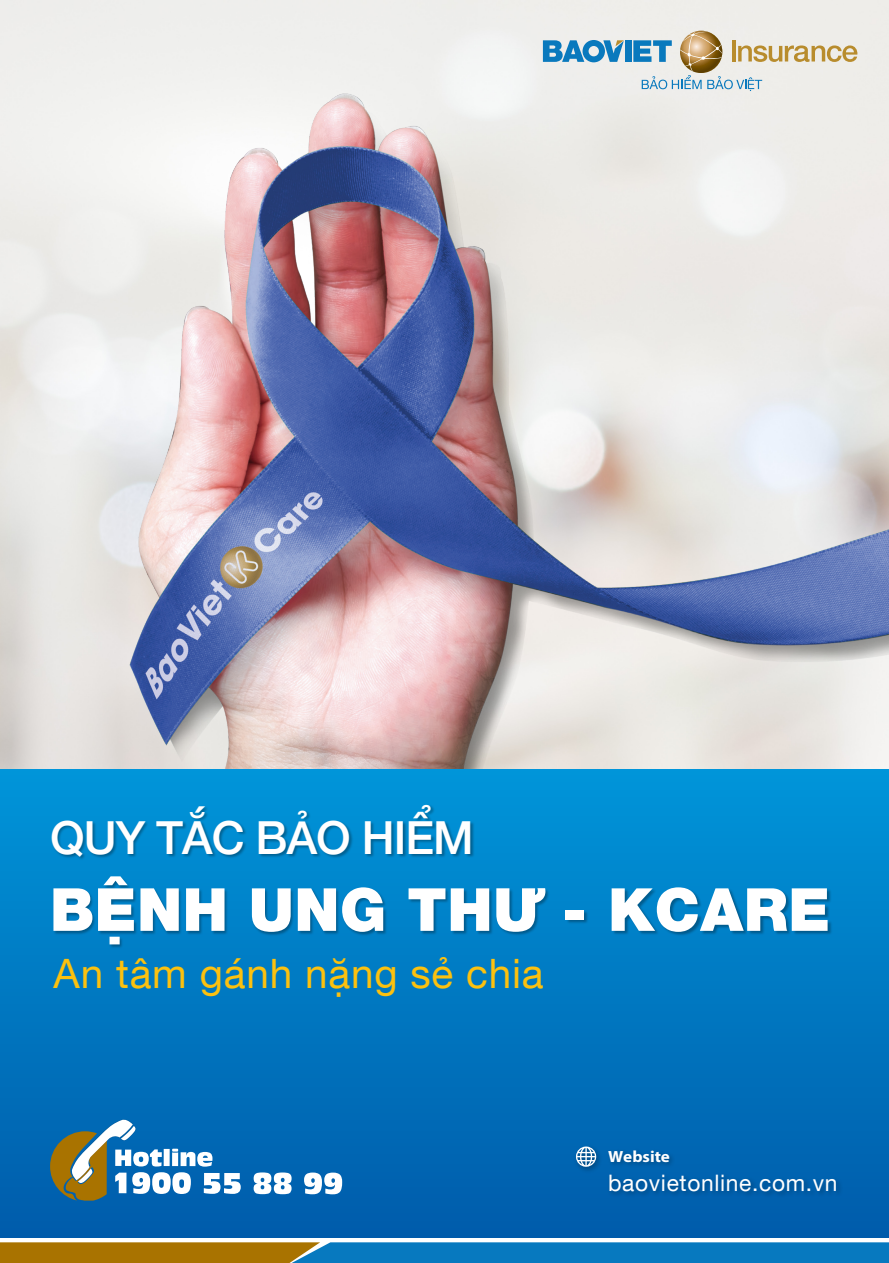
<style>
.page{position:relative;width:889px;height:1263px;background:#fff}
.page>*{position:absolute;margin:0;border:0;box-sizing:border-box;transform-origin:0 0}
.t1{font:900 59.55px "Helvetica Vn";letter-spacing:.01em;color:#fff}
.t2{font:500 45.6px "Helvetica Vn";letter-spacing:-.02em;color:#fff}
.t3{font:40.5px "Helvetica Vn";letter-spacing:.02em;color:#fcc10f}
.t4{font:22.65px "Helvetica Vn";letter-spacing:.025em;color:#fff}
.t5{font:700 16.2px "Myriad Pro";letter-spacing:-.005em;color:#fff;scale:1.05 1}
</style>
<div class="page">
<img style="left:0;top:0;width:72px;height:770px">
<img style="left:72px;top:0;width:817px;height:770px">
<img style="left:0;top:770px;width:889px;height:468px">
<svg style="left:0;top:1242px;width:889px;height:21px;background:#437a80"></svg>
<svg style="left:253px;top:1172px;width:38px;height:22px"></svg>
<svg style="left:304px;top:1172px;width:38px;height:22px"></svg>
<svg style="left:50px;top:1119px;width:191px;height:81px"></svg>
<img style="left:605px;top:1143px;width:73px;height:23px">
<img style="left:603px;top:1166px;width:244px;height:39px">
<img style="left:571px;top:1142px;width:34px;height:33px">
<svg style="left:576px;top:1146px;width:20px;height:21px"></svg>
<div style="left:625px;top:40px;width:6px;height:22px;background:#0979bd"></div>
<svg style="left:543px;top:40px;width:81px;height:22px;background:#59a1cb"></svg>
<svg style="left:633px;top:31px;width:224px;height:60px;background:#d3d3c7"></svg>
<img style="left:49px;top:803px;width:429px;height:67px">
<img style="left:49px;top:875px;width:787px;height:76px">
<h2 class="t2" style="left:50px;top:804px;width:425px">QUY TẮC BẢO HIỂM</h2>
<h1 class="t1" style="left:50px;top:865px;width:781px">BỆNH UNG THƯ - KCARE</h1>
<h3 class="t3" style="left:54px;top:943px;width:491px">An tâm gánh nặng sẻ chia</h3>
<p class="t5" style="left:608px;top:1146px;width:60px">Website</p>
<p class="t4" style="left:608px;top:1166px;width:231px">baovietonline.com.vn</p>
</div>
